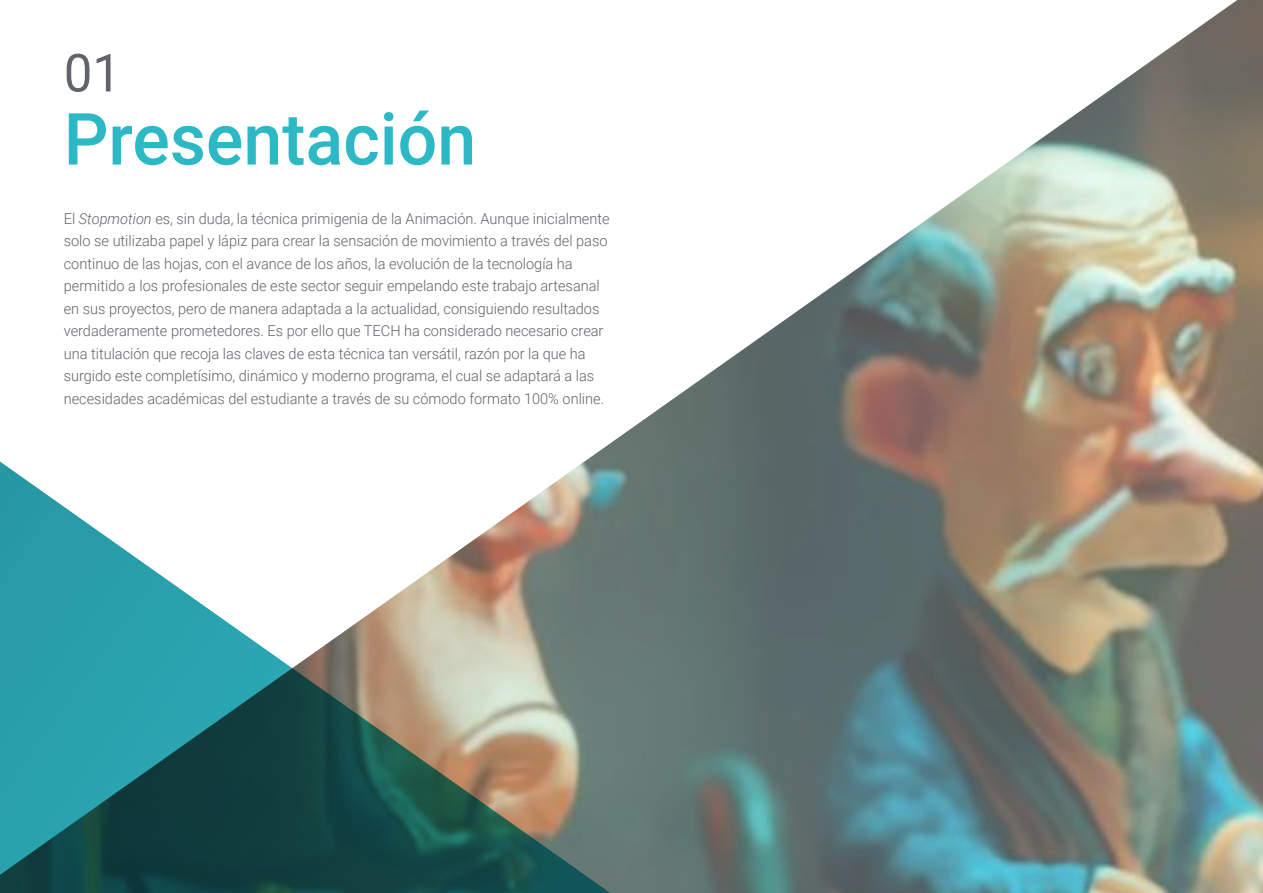
<style>
.page{position:relative;width:1263px;height:893px;background:#fff}
.page>*{position:absolute;margin:0;border:0;box-sizing:border-box;transform-origin:0 0}
.t1{font:500 72px "Roboto";color:#2db8c5}
.t2{font:52.5px "Roboto";color:#61646a}
.t3{font:300 15px/22.5px "Roboto";color:#61646a}
.s1{font-style:italic}
</style>
<div class="page">
<img style="left:606px;top:0;width:657px;height:893px">
<svg style="left:0;top:446px;width:640px;height:447px"></svg>
<h2 class="t2" style="left:64px;top:36px;width:59px">01</h2>
<h1 class="t1" style="left:64px;top:89px;width:414px">Presentación</h1>
<p class="t3" style="left:64px;top:207px;width:547px">El <span class="s1">Stopmotion</span> es, sin duda, la técnica primigenia de la Animación. Aunque inicialmente solo se utilizaba papel y lápiz para crear la sensación de movimiento a través del paso continuo de las hojas, con el avance de los años, la evolución de la tecnología ha permitido a los profesionales de este sector seguir empelando este trabajo artesanal en sus proyectos, pero de manera adaptada a la actualidad, consiguiendo resultados verdaderamente prometedores. Es por ello que TECH ha considerado necesario crear una titulación que recoja las claves de esta técnica tan versátil, razón por la que ha surgido este completísimo, dinámico y moderno programa, el cual se adaptará a las necesidades académicas del estudiante a través de su cómodo formato 100% online.</p>
</div>
